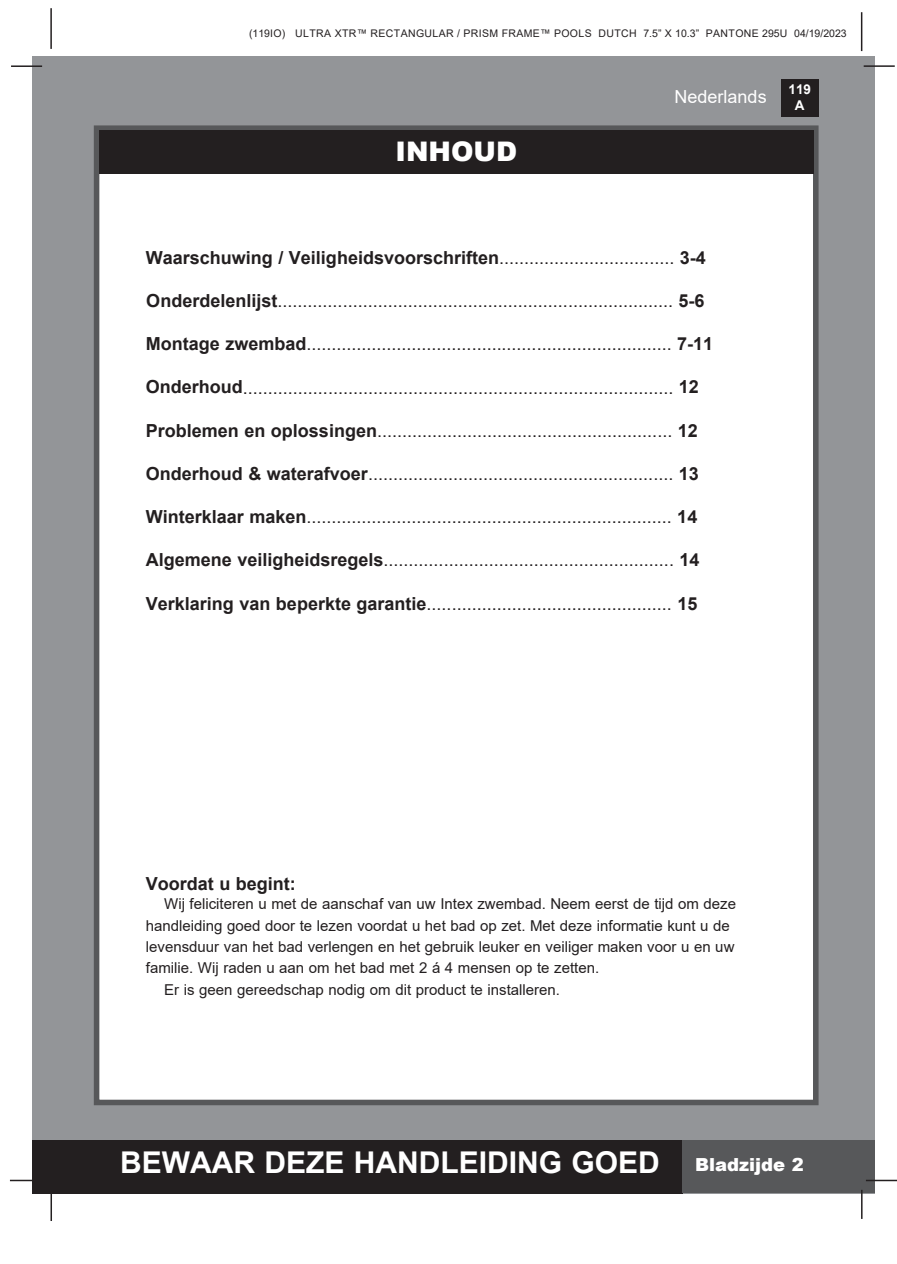
<style>
.page{position:relative;width:897px;height:1264px;background:#fff}
.page>*{position:absolute;margin:0;border:0;box-sizing:border-box;transform-origin:0 0}
.t1{font:700 30px "Arial";color:#fff}
.t2{font:900 27px "Arial";color:#fff}
.t3{font:18px "Arial";color:#231f20}
.t4{font:700 18px "Arial";color:#231f20}
.t5{font:18px "Arial";color:#fff}
.t6{font:900 18px "Arial";color:#fff}
.t7{font:15px/21px "Arial";color:#231f20}
.t8{font:700 13.5px/16.2px "Arial";color:#fff;text-align:center}
.t9{font:10.5px "Arial";letter-spacing:.035em;color:#231f20}
.s1{font-weight:400}
.s2{font-weight:700}
</style>
<div class="page">
<div style="left:33px;top:56px;width:842px;height:1137px;background:#939598"></div>
<div style="left:780px;top:79px;width:38px;height:38px;background:#231f20"></div>
<hr style="left:863px;top:65px;width:31px;height:2px;background:#231f20">
<hr style="left:50px;top:8px;width:2px;height:41px;background:#231f20">
<hr style="left:860px;top:12px;width:2px;height:39px;background:#231f20">
<div style="left:33px;top:1140px;width:650px;height:53px;background:#231f20"></div>
<div style="left:682px;top:1140px;width:193px;height:53px;background:#57585a"></div>
<hr style="left:865px;top:1179px;width:31px;height:2px;background:#231f20">
<hr style="left:860px;top:1189px;width:2px;height:30px;background:#231f20">
<hr style="left:50px;top:1190px;width:2px;height:31px;background:#231f20">
<hr style="left:10px;top:1179px;width:31px;height:2px;background:#231f20">
<hr style="left:11px;top:65px;width:31px;height:2px;background:#231f20">
<div style="left:94px;top:125px;width:724px;height:980px;background:#fff;border:6px solid #57585a"></div>
<div style="left:99px;top:130px;width:714px;height:44px;background:#231f20"></div>
<p class="t9" style="left:249px;top:26px;width:599px">(119IO) ULTRA XTR™ RECTANGULAR / PRISM FRAME™ POOLS DUTCH 7.5” X 10.3” PANTONE 295U 04/19/2023</p>
<h2 class="t2" style="left:395px;top:132px;width:123px">INHOUD</h2>
<p class="t5" style="left:674px;top:84px;width:94px">Nederlands</p>
<p class="t8" style="left:788px;top:81px;width:24px">119<br>A</p>
<p class="t4" style="left:146px;top:245px;width:561px">Waarschuwing / Veiligheidsvoorschriften<span class="s1">...................................</span> 3-4</p>
<p class="t3" style="left:146px;top:288px;width:559px"><span class="s2">Onderdelenlijst</span>............................................................................... <span class="s2">5-6</span></p>
<p class="t3" style="left:146px;top:331px;width:569px"><span class="s2">Montage zwembad</span>......................................................................... <span class="s2">7-11</span></p>
<p class="t3" style="left:146px;top:375px;width:554px"><span class="s2">Onderhoud</span>...................................................................................... <span class="s2">12</span></p>
<p class="t3" style="left:146px;top:418px;width:553px"><span class="s2">Problemen en oplossingen</span>........................................................... <span class="s2">12</span></p>
<p class="t3" style="left:146px;top:461px;width:554px"><span class="s2">Onderhoud &amp; waterafvoer</span>............................................................. <span class="s2">13</span></p>
<p class="t3" style="left:146px;top:504px;width:553px"><span class="s2">Winterklaar maken</span>......................................................................... <span class="s2">14</span></p>
<p class="t3" style="left:146px;top:547px;width:555px"><span class="s2">Algemene veiligheidsregels</span>.......................................................... <span class="s2">14</span></p>
<p class="t3" style="left:146px;top:591px;width:553px"><span class="s2">Verklaring van beperkte garantie</span>................................................. <span class="s2">15</span></p>
<p class="t4" style="left:146px;top:871px;width:151px">Voordat u begint:</p>
<p class="t7" style="left:146px;top:893px;width:591px;text-indent:18px">Wij feliciteren u met de aanschaf van uw Intex zwembad. Neem eerst de tijd om deze handleiding goed door te lezen voordat u het bad op zet. Met deze informatie kunt u de levensduur van het bad verlengen en het gebruik leuker en veiliger maken voor u en uw familie. Wij raden u aan om het bad met 2 á 4 mensen op te zetten.</p>
<p class="t7" style="left:164px;top:979px;width:397px">Er is geen gereedschap nodig om dit product te installeren.</p>
<h1 class="t1" style="left:120px;top:1141px;width:541px">BEWAAR DEZE HANDLEIDING GOED</h1>
<p class="t6" style="left:695px;top:1151px;width:110px">Bladzijde 2</p>
</div>
